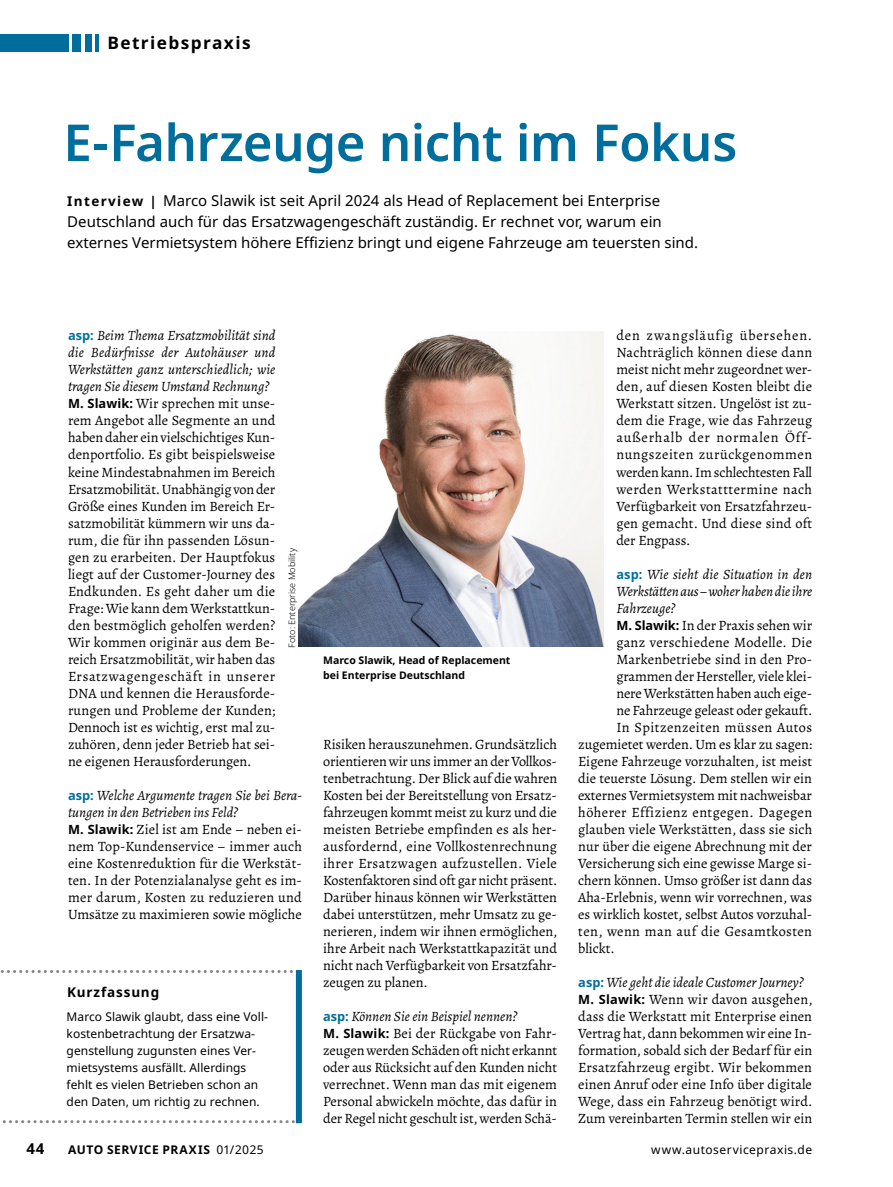
<style>
.page{position:relative;width:893px;height:1187px;background:#fff}
.page>*{position:absolute;margin:0;border:0;box-sizing:border-box;transform-origin:0 0}
.Title_34pt{font:600 51px "Noto Sans";letter-spacing:-.01em;color:#006e9c}
.Category_Rubrik{font:700 17.25px "Noto Sans";letter-spacing:.08em;color:#000}
.Trailer_Vorspann{font:15px/21px "Noto Sans";color:#000}
.t1{font:700 15px "Noto Sans";color:#000}
.Para_Answer_x{font:14.25px/17px "Alegreya";letter-spacing:-.005em;color:#000;text-align:justify}
.Para_Question_Heftfarbe{font:italic 14.25px/17px "Alegreya";color:#000;text-align:justify}
.Para_Answer_x-2{font:14.25px "Alegreya";letter-spacing:.03em;color:#000}
.Para_Answer_x-3{font:14.25px "Alegreya";letter-spacing:.025em;color:#000}
.Box_Heading_Überschrift_Kurzfassung{font:700 13.5px "Noto Sans";letter-spacing:.06em;color:#000}
.Para_Box_Standard{font:12px/17px "Noto Sans";letter-spacing:.005em;color:#000}
.t2{font:700 12px "Noto Sans";letter-spacing:.05em;color:#000}
.Para_Box_Standard-2{font:12px "Noto Sans";letter-spacing:.04em;color:#000}
.Image_Caption_Biti_Schwarz{font:700 10.5px/15px "Noto Sans";color:#000}
.Image_Source_Bildquelle_links{font:300 9px "Noto Sans";color:#000}
.s1{font-weight:700;font-size:13.5px}
.s2{font-family:"Noto Sans";font-weight:700;font-style:normal;font-size:12.75px;color:#006e9c}
.s3{font-family:"Noto Sans";font-weight:700;font-size:12.75px}
.s4{font-weight:400}
</style>
<div class="page">
<hr style="left:96px;top:34px;width:3px;height:17px;background:#006e9c">
<div style="left:72px;top:34px;width:9px;height:17px;background:#006e9c"></div>
<div style="left:85px;top:34px;width:6px;height:17px;background:#006e9c"></div>
<div style="left:0;top:34px;width:68px;height:17px;background:#006e9c"></div>
<img style="left:299px;top:331px;width:305px;height:315px">
<svg style="left:0;top:970px;width:296px;height:153px"></svg>
<div style="left:296px;top:969px;width:6px;height:154px;background:#006e9c"></div>
<p class="Category_Rubrik" style="left:107px;top:33px;width:145px">Betriebspraxis</p>
<p class="Title_34pt" style="left:63px;top:114px;width:675px">E-Fahrzeuge nicht im Fokus</p>
<p class="Trailer_Vorspann" style="left:67px;top:190px;width:632px"><span class="s1">Interview |</span> Marco Slawik ist seit April 2024 als Head of Replacement bei Enterprise<br>Deutschland auch für das Ersatzwagengeschäft zuständig. Er rechnet vor, warum ein externes Vermietsystem höhere Effizienz bringt und eigene Fahrzeuge am teuersten sind.</p>
<p class="Para_Question_Heftfarbe" style="left:68px;top:327px;width:209px"><span class="s2">asp:</span> Beim Thema Ersatzmobilität sind die Bedürfnisse der Autohäuser und Werkstätten ganz unterschiedlich; wie tragen Sie diesem Umstand Rechnung?</p>
<p class="Para_Answer_x" style="left:68px;top:395px;width:209px"><span class="s3">M. Slawik:</span> Wir sprechen mit unse&shy;rem Angebot alle Segmente an und haben daher ein vielschichtiges Kun&shy;denportfolio. Es gibt beispielsweise keine Mindestabnahmen im Bereich Ersatzmobilität. Unabhängig von der Größe eines Kunden im Bereich Er&shy;satzmobilität kümmern wir uns da&shy;rum, die für ihn passenden Lösun&shy;gen zu erarbeiten. Der Hauptfokus liegt auf der Customer-Journey des Endkunden. Es geht daher um die Frage: Wie kann dem Werkstattkun&shy;den bestmöglich geholfen werden?<br>Wir kommen originär aus dem Be&shy;reich Ersatzmobilität, wir haben das Ersatzwagengeschäft in unserer DNA und kennen die Herausforde&shy;rungen und Probleme der Kunden; Dennoch ist es wichtig, erst mal zu&shy;zuhören, denn jeder Betrieb hat sei&shy;ne eigenen Herausforderungen.</p>
<p class="Para_Question_Heftfarbe" style="left:68px;top:786px;width:235px"><span class="s2">asp:</span> Welche Argumente tragen Sie bei Bera&shy;tungen in den Betrieben ins Feld?</p>
<p class="Para_Answer_x" style="left:68px;top:820px;width:235px"><span class="s3">M. Slawik:</span> Ziel ist am Ende – neben ei&shy;nem Top-Kundenservice – immer auch eine Kostenreduktion für die Werkstät&shy;ten. In der Potenzialanalyse geht es im&shy;mer darum, Kosten zu reduzieren und Umsätze zu maximieren sowie mögliche</p>
<p class="Image_Source_Bildquelle_links" style="left:287px;top:647px;width:101px;rotate:-90deg">Foto: Enterprise Mobility</p>
<p class="Box_Heading_Überschrift_Kurzfassung" style="left:67px;top:984px;width:94px">Kurzfassung</p>
<p class="Para_Box_Standard" style="left:67px;top:1008px;width:203px">Marco Slawik glaubt, dass eine Voll&shy;kostenbetrachtung der Ersatzwa&shy;genstellung zugunsten eines Ver&shy;mietsystems ausfällt. Allerdings fehlt es vielen Betrieben schon an den Daten, um richtig zu rechnen.</p>
<p class="Image_Caption_Biti_Schwarz" style="left:323px;top:652px;width:189px">Marco Slawik, Head of Replacement bei Enterprise Deutschland</p>
<p class="Para_Answer_x" style="left:323px;top:735px;width:236px">Risiken herauszunehmen. Grundsätzlich orientieren wir uns immer an der Vollkos&shy;tenbetrachtung. Der Blick auf die wahren Kosten bei der Bereitstellung von Ersatz&shy;fahrzeugen kommt meist zu kurz und die meisten Betriebe empfinden es als her&shy;ausfordernd, eine Vollkostenrechnung ihrer Ersatzwagen aufzustellen. Viele Kostenfaktoren sind oft gar nicht präsent.<br>Darüber hinaus können wir Werkstätten dabei unterstützen, mehr Umsatz zu ge&shy;nerieren, indem wir ihnen ermöglichen, ihre Arbeit nach Werkstattkapazität und nicht nach Verfügbarkeit von Ersatzfahr&shy;zeugen zu planen.</p>
<p class="Para_Question_Heftfarbe" style="left:323px;top:1007px;width:196px"><span class="s2">asp:</span> Können Sie ein Beispiel nennen?</p>
<p class="Para_Answer_x" style="left:323px;top:1024px;width:235px"><span class="s3">M. Slawik:</span> Bei der Rückgabe von Fahr&shy;zeugen werden Schäden oft nicht erkannt oder aus Rücksicht auf den Kunden nicht verrechnet. Wenn man das mit eigenem Personal abwickeln möchte, das dafür in der Regel nicht geschult ist, werden Schä-</p>
<p class="Para_Answer_x" style="left:616px;top:327px;width:197px">den zwangsläufig übersehen.<br>Nachträglich können diese dann meist nicht mehr zugeordnet wer&shy;den, auf diesen Kosten bleibt die Werkstatt sitzen. Ungelöst ist zu&shy;dem die Frage, wie das Fahrzeug außerhalb der normalen Öff&shy;nungszeiten zurückgenommen werden kann. Im schlechtesten Fall werden Werkstatttermine nach Verfügbarkeit von Ersatzfahrzeu&shy;gen gemacht. Und diese sind oft der Engpass.</p>
<p class="Para_Question_Heftfarbe" style="left:616px;top:565px;width:197px"><span class="s2">asp:</span> Wie sieht die Situation in den Werkstätten aus – woher haben die ihre Fahrzeuge?</p>
<p class="Para_Answer_x" style="left:616px;top:616px;width:197px"><span class="s3">M. Slawik:</span> In der Praxis sehen wir</p>
<p class="Para_Answer_x-3" style="left:616px;top:633px;width:197px">ganz verschiedene Modelle. Die</p>
<p class="Para_Answer_x" style="left:616px;top:650px;width:197px">Markenbetriebe sind in den Pro-</p>
<p class="Para_Answer_x" style="left:616px;top:667px;width:197px">grammen der Hersteller, viele klei-</p>
<p class="Para_Answer_x" style="left:616px;top:684px;width:197px">nere Werkstätten haben auch eige-</p>
<p class="Para_Answer_x" style="left:616px;top:701px;width:198px">ne Fahrzeuge geleast oder gekauft.</p>
<p class="Para_Answer_x-2" style="left:616px;top:718px;width:197px">In Spitzenzeiten müssen Autos</p>
<p class="Para_Answer_x" style="left:578px;top:735px;width:235px">zugemietet werden. Um es klar zu sagen:</p>
<p class="Para_Answer_x" style="left:578px;top:752px;width:235px">Eigene Fahrzeuge vorzuhalten, ist meist</p>
<p class="Para_Answer_x" style="left:578px;top:769px;width:235px">die teuerste Lösung. Dem stellen wir ein</p>
<p class="Para_Answer_x" style="left:578px;top:786px;width:235px">externes Vermietsystem mit nachweisbar</p>
<p class="Para_Answer_x-2" style="left:578px;top:803px;width:235px">höherer Effizienz entgegen. Dagegen</p>
<p class="Para_Answer_x" style="left:578px;top:820px;width:236px">glauben viele Werkstätten, dass sie sich</p>
<p class="Para_Answer_x" style="left:578px;top:837px;width:235px">nur über die eigene Abrechnung mit der</p>
<p class="Para_Answer_x" style="left:578px;top:854px;width:235px">Versicherung sich eine gewisse Marge si-</p>
<p class="Para_Answer_x" style="left:578px;top:871px;width:235px">chern können. Umso größer ist dann das</p>
<p class="Para_Answer_x" style="left:578px;top:888px;width:235px">Aha-Erlebnis, wenn wir vorrechnen, was</p>
<p class="Para_Answer_x" style="left:578px;top:905px;width:235px">es wirklich kostet, selbst Autos vorzuhal-</p>
<p class="Para_Answer_x-3" style="left:578px;top:922px;width:235px">ten, wenn man auf die Gesamtkosten</p>
<p class="Para_Answer_x" style="left:578px;top:939px;width:38px">blickt.</p>
<p class="Para_Question_Heftfarbe" style="left:578px;top:973px;width:227px"><span class="s2">asp:</span> Wie geht die ideale Customer Journey?</p>
<p class="Para_Answer_x" style="left:578px;top:990px;width:236px"><span class="s3">M. Slawik:</span> Wenn wir davon ausgehen, dass die Werkstatt mit Enterprise einen Vertrag hat, dann bekommen wir eine In&shy;formation, sobald sich der Bedarf für ein Ersatzfahrzeug ergibt. Wir bekommen einen Anruf oder eine Info über digitale Wege, dass ein Fahrzeug benötigt wird.<br>Zum vereinbarten Termin stellen wir ein</p>
<p class="t1" style="left:27px;top:1139px;width:19px">44</p>
<p class="t2" style="left:68px;top:1142px;width:197px">AUTO SERVICE PRAXIS <span class="s4">01/2025</span></p>
<p class="Para_Box_Standard-2" style="left:651px;top:1142px;width:162px">www.autoservicepraxis.de</p>
</div>
